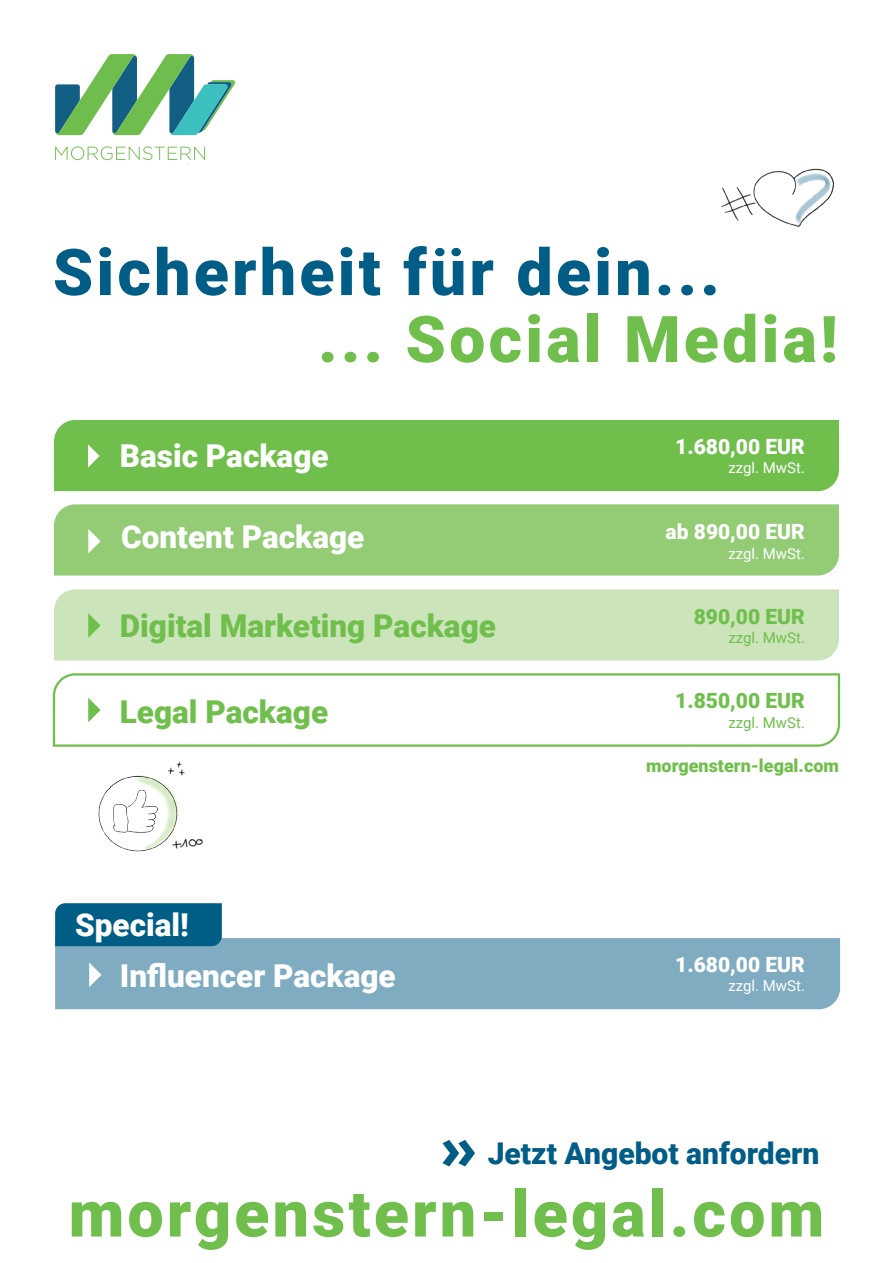
<style>
.page{position:relative;width:893px;height:1263px;background:#fff}
.page>*{position:absolute;margin:0;border:0;box-sizing:border-box;transform-origin:0 0}
.t1{font:900 64.5px "Roboto";letter-spacing:.05em;color:#70bf4c}
.t2{font:900 64.5px "Roboto";letter-spacing:.05em;color:#005d86}
.t3{font:900 31.5px "Roboto";color:#fff}
.t4{font:900 31.5px "Roboto";color:#70bf4c}
.t5{font:900 30px "Roboto";color:#005d86}
.t6{font:900 21px "Roboto";color:#fff}
.t7{font:900 21px "Roboto";color:#70bf4c}
.t8{font:900 18px "Roboto";color:#70bf4c}
.t9{font:15px "Roboto";color:#fff}
.t10{font:15px "Roboto";color:#70bf4c}
</style>
<div class="page">
<div style="left:54px;top:420px;width:785px;height:71px;background:#70bf4c"></div>
<div style="left:54px;top:504px;width:785px;height:71px;background:#93cc75"></div>
<div style="left:54px;top:589px;width:785px;height:71px;background:#cbe4ba"></div>
<svg style="left:88px;top:444px;width:12px;height:24px"></svg>
<svg style="left:442px;top:1140px;width:33px;height:26px"></svg>
<svg style="left:88px;top:529px;width:13px;height:24px"></svg>
<svg style="left:88px;top:613px;width:13px;height:25px"></svg>
<svg style="left:55px;top:54px;width:180px;height:81px"></svg>
<svg style="left:55px;top:146px;width:150px;height:14px"></svg>
<svg style="left:52px;top:673px;width:789px;height:74px"></svg>
<svg style="left:88px;top:698px;width:13px;height:24px"></svg>
<img style="left:721px;top:168px;width:113px;height:59px">
<img style="left:98px;top:761px;width:105px;height:91px">
<div style="left:55px;top:938px;width:785px;height:71px;background:#80acc1"></div>
<svg style="left:89px;top:962px;width:12px;height:25px"></svg>
<div style="left:55px;top:903px;width:167px;height:43px;background:#005d86"></div>
<p class="t2" style="left:53px;top:227px;width:668px">Sicherheit für dein...</p>
<p class="t1" style="left:318px;top:294px;width:521px">... Social Media!</p>
<p class="t3" style="left:120px;top:434px;width:210px">Basic Package</p>
<p class="t6" style="left:675px;top:431px;width:131px">1.680,00 EUR</p>
<p class="t9" style="left:728px;top:457px;width:78px">zzgl. MwSt.</p>
<p class="t3" style="left:121px;top:514px;width:245px">Content Package</p>
<p class="t6" style="left:666px;top:517px;width:141px">ab 890,00 EUR</p>
<p class="t9" style="left:728px;top:543px;width:78px">zzgl. MwSt.</p>
<p class="t4" style="left:120px;top:603px;width:378px">Digital Marketing Package</p>
<p class="t7" style="left:694px;top:601px;width:113px">890,00 EUR</p>
<p class="t10" style="left:728px;top:627px;width:78px">zzgl. MwSt.</p>
<p class="t4" style="left:120px;top:689px;width:210px">Legal Package</p>
<p class="t7" style="left:675px;top:686px;width:131px">1.850,00 EUR</p>
<p class="t10" style="left:728px;top:712px;width:78px">zzgl. MwSt.</p>
<p class="t3" style="left:75px;top:903px;width:115px">Special!</p>
<p class="t3" style="left:120px;top:953px;width:277px">Influencer Package</p>
<p class="t8" style="left:646px;top:753px;width:194px">morgenstern-legal.com</p>
<p class="t6" style="left:675px;top:949px;width:131px">1.680,00 EUR</p>
<p class="t9" style="left:728px;top:975px;width:78px">zzgl. MwSt.</p>
<p class="t5" style="left:488px;top:1133px;width:333px">Jetzt Angebot anfordern</p>
<p class="t1" style="left:69px;top:1168px;width:757px">morgenstern-legal.com</p>
</div>
